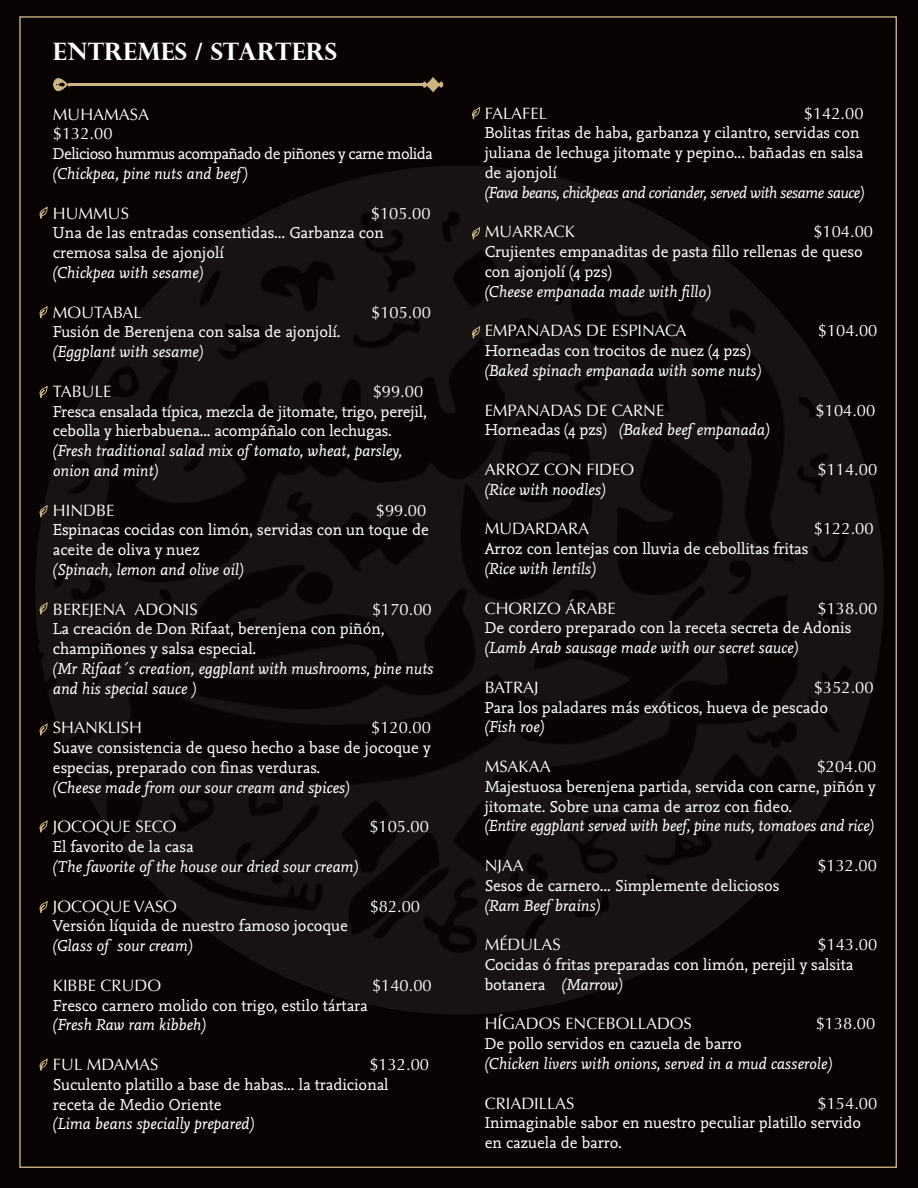
<style>
.page{position:relative;width:918px;height:1188px;background:#080302}
.page>*{position:absolute;margin:0;border:0;box-sizing:border-box;transform-origin:0 0}
.t1{font:700 24px "Perpetua Titling";color:#fff}
.t2{font:16.5px/19.8px "Nexus Mix OT";color:#fff}
.t3{font:italic 16.5px/19.8px "Nexus Mix OT";color:#fff}
.t4{font:16.5px/19.8px "Optima";color:#fff}
.t5{font:italic 16.5px "Nexus Mix OT";letter-spacing:-.03em;color:#fff}
.t6{font:16.5px "Nexus Mix OT";letter-spacing:-.035em;color:#fff}
.s1{font-style:normal}
.s2{font-style:italic}
</style>
<div class="page">
<img style="left:35px;top:166px;width:849px;height:849px;border-radius:424px">
<svg style="left:440px;top:82px;width:3px;height:6px"></svg>
<svg style="left:422px;top:82px;width:3px;height:6px"></svg>
<svg style="left:425px;top:77px;width:15px;height:16px"></svg>
<svg style="left:53px;top:70px;width:18px;height:29px"></svg>
<hr style="left:71px;top:84px;width:354px;height:2px;background:#cdb684">
<svg style="left:40px;top:203px;width:9px;height:22px"></svg>
<svg style="left:472px;top:104px;width:9px;height:21px"></svg>
<svg style="left:472px;top:323px;width:9px;height:21px"></svg>
<svg style="left:472px;top:224px;width:9px;height:21px"></svg>
<svg style="left:40px;top:303px;width:9px;height:21px"></svg>
<svg style="left:40px;top:383px;width:9px;height:21px"></svg>
<svg style="left:40px;top:502px;width:9px;height:21px"></svg>
<svg style="left:40px;top:599px;width:9px;height:19px"></svg>
<svg style="left:40px;top:720px;width:9px;height:20px"></svg>
<svg style="left:40px;top:817px;width:9px;height:20px"></svg>
<svg style="left:40px;top:898px;width:9px;height:19px"></svg>
<svg style="left:40px;top:1055px;width:9px;height:20px"></svg>
<h1 class="t1" style="left:53px;top:37px;width:286px">ENTREMES / STARTERS</h1>
<p class="t4" style="left:53px;top:104px;width:98px">MUHAMASA $132.00</p>
<p class="t6" style="left:53px;top:144px;width:381px">Delicioso hummus acompañado de piñones y carne molida</p>
<p class="t3" style="left:53px;top:164px;width:195px">(Chickpea, pine nuts and beef)</p>
<p class="t4" style="left:53px;top:203px;width:78px">HUMMUS</p>
<p class="t4" style="left:371px;top:203px;width:61px">$105.00</p>
<p class="t2" style="left:53px;top:224px;width:333px">Una de las entradas consentidas... Garbanza con cremosa salsa de ajonjolí</p>
<p class="t3" style="left:53px;top:263px;width:151px">(Chickpea with sesame)</p>
<p class="t4" style="left:53px;top:302px;width:90px">MOUTABAL</p>
<p class="t4" style="left:371px;top:302px;width:61px">$105.00</p>
<p class="t2" style="left:53px;top:323px;width:289px">Fusión de Berenjena con salsa de ajonjolí.</p>
<p class="t3" style="left:53px;top:343px;width:151px">(Eggplant with sesame)</p>
<p class="t4" style="left:53px;top:382px;width:60px">TABULE</p>
<p class="t4" style="left:373px;top:382px;width:52px">$99.00</p>
<p class="t2" style="left:53px;top:402px;width:375px">Fresca ensalada típica, mezcla de jitomate, trigo, perejil, cebolla y hierbabuena... acompáñalo con lechugas.</p>
<p class="t3" style="left:53px;top:442px;width:351px">(Fresh traditional salad mix of tomato, wheat, parsley, onion and mint)</p>
<p class="t4" style="left:53px;top:500px;width:63px">HINDBE</p>
<p class="t4" style="left:376px;top:500px;width:52px">$99.00</p>
<p class="t2" style="left:53px;top:521px;width:377px">Espinacas cocidas con limón, servidas con un toque de aceite de oliva y nuez</p>
<p class="t3" style="left:53px;top:560px;width:192px">(Spinach, lemon and olive oil)</p>
<p class="t4" style="left:53px;top:599px;width:146px">BEREJENA ADONIS</p>
<p class="t4" style="left:372px;top:599px;width:61px">$170.00</p>
<p class="t2" style="left:53px;top:620px;width:333px">La creación de Don Rifaat, berenjena con piñón, champiñones y salsa especial.</p>
<p class="t3" style="left:53px;top:659px;width:382px">(Mr Rifaat´s creation, eggplant with mushrooms, pine nuts and his special sauce )</p>
<p class="t4" style="left:53px;top:718px;width:90px">SHANKLISH</p>
<p class="t4" style="left:371px;top:718px;width:61px">$120.00</p>
<p class="t2" style="left:53px;top:739px;width:379px">Suave consistencia de queso hecho a base de jocoque y especias, preparado con finas verduras.</p>
<p class="t3" style="left:53px;top:778px;width:298px">(Cheese made from our sour cream and spices)</p>
<p class="t4" style="left:53px;top:817px;width:125px">JOCOQUE SECO</p>
<p class="t4" style="left:369px;top:817px;width:61px">$105.00</p>
<p class="t2" style="left:53px;top:838px;width:142px">El favorito de la casa</p>
<p class="t3" style="left:53px;top:857px;width:306px">(The favorite of the house our dried sour cream)</p>
<p class="t4" style="left:53px;top:896px;width:126px">JOCOQUE VASO</p>
<p class="t4" style="left:370px;top:896px;width:52px">$82.00</p>
<p class="t2" style="left:53px;top:917px;width:296px">Versión líquida de nuestro famoso jocoque</p>
<p class="t3" style="left:53px;top:937px;width:140px">(Glass of sour cream)</p>
<p class="t4" style="left:53px;top:976px;width:110px">KIBBE CRUDO</p>
<p class="t4" style="left:372px;top:976px;width:61px">$140.00</p>
<p class="t2" style="left:53px;top:996px;width:316px">Fresco carnero molido con trigo, estilo tártara</p>
<p class="t3" style="left:53px;top:1016px;width:154px">(Fresh Raw ram kibbeh)</p>
<p class="t4" style="left:53px;top:1055px;width:107px">FUL MDAMAS</p>
<p class="t4" style="left:369px;top:1055px;width:61px">$132.00</p>
<p class="t2" style="left:53px;top:1075px;width:337px">Suculento platillo a base de habas... la tradicional receta de Medio Oriente</p>
<p class="t3" style="left:53px;top:1115px;width:202px">(Lima beans specially prepared)</p>
<p class="t4" style="left:485px;top:103px;width:64px">FALAFEL</p>
<p class="t4" style="left:804px;top:103px;width:61px">$142.00</p>
<p class="t2" style="left:485px;top:124px;width:380px">Bolitas fritas de haba, garbanza y cilantro, servidas con juliana de lechuga jitomate y pepino... bañadas en salsa de ajonjolí</p>
<p class="t5" style="left:485px;top:183px;width:380px">(Fava beans, chickpeas and coriander, served with sesame sauce)</p>
<p class="t4" style="left:485px;top:222px;width:92px">MUARRACK</p>
<p class="t4" style="left:813px;top:222px;width:61px">$104.00</p>
<p class="t2" style="left:485px;top:242px;width:380px">Crujientes empanaditas de pasta fillo rellenas de queso con ajonjolí (4 pzs)</p>
<p class="t3" style="left:485px;top:282px;width:227px">(Cheese empanada made with fillo)</p>
<p class="t4" style="left:485px;top:321px;width:203px">EMPANADAS DE ESPINACA</p>
<p class="t4" style="left:818px;top:321px;width:61px">$104.00</p>
<p class="t2" style="left:485px;top:341px;width:267px">Horneadas con trocitos de nuez (4 pzs)</p>
<p class="t3" style="left:485px;top:361px;width:277px">(Baked spinach empanada with some nuts)</p>
<p class="t4" style="left:485px;top:400px;width:181px">EMPANADAS DE CARNE</p>
<p class="t4" style="left:816px;top:400px;width:61px">$104.00</p>
<p class="t3" style="left:485px;top:421px;width:286px"><span class="s1">Horneadas (4 pzs)</span> (Baked beef empanada)</p>
<p class="t4" style="left:485px;top:460px;width:151px">ARROZ CON FIDEO</p>
<p class="t4" style="left:818px;top:460px;width:61px">$114.00</p>
<p class="t3" style="left:485px;top:480px;width:122px">(Rice with noodles)</p>
<p class="t4" style="left:485px;top:519px;width:106px">MUDARDARA</p>
<p class="t4" style="left:814px;top:519px;width:61px">$122.00</p>
<p class="t2" style="left:485px;top:539px;width:325px">Arroz con lentejas con lluvia de cebollitas fritas</p>
<p class="t3" style="left:485px;top:559px;width:112px">(Rice with lentils)</p>
<p class="t4" style="left:485px;top:598px;width:133px">CHORIZO ÁRABE</p>
<p class="t4" style="left:818px;top:598px;width:61px">$138.00</p>
<p class="t2" style="left:485px;top:619px;width:368px">De cordero preparado con la receta secreta de Adonis</p>
<p class="t3" style="left:485px;top:638px;width:315px">(Lamb Arab sausage made with our secret sauce)</p>
<p class="t4" style="left:485px;top:677px;width:56px">BATRAJ</p>
<p class="t4" style="left:814px;top:677px;width:61px">$352.00</p>
<p class="t2" style="left:485px;top:698px;width:345px">Para los paladares más exóticos, hueva de pescado</p>
<p class="t3" style="left:485px;top:718px;width:61px">(Fish roe)</p>
<p class="t4" style="left:485px;top:757px;width:68px">MSAKAA</p>
<p class="t4" style="left:817px;top:757px;width:61px">$204.00</p>
<p class="t2" style="left:485px;top:777px;width:393px">Majestuosa berenjena partida, servida con carne, piñón y jitomate. Sobre una cama de arroz con fideo.</p>
<p class="t3" style="left:485px;top:817px;width:390px">(Entire eggplant served with beef, pine nuts, tomatoes and rice)</p>
<p class="t4" style="left:485px;top:856px;width:41px">NJAA</p>
<p class="t4" style="left:817px;top:856px;width:61px">$132.00</p>
<p class="t2" style="left:485px;top:876px;width:296px">Sesos de carnero... Simplemente deliciosos</p>
<p class="t3" style="left:485px;top:896px;width:117px">(Ram Beef brains)</p>
<p class="t4" style="left:485px;top:935px;width:78px">MÉDULAS</p>
<p class="t4" style="left:818px;top:935px;width:61px">$143.00</p>
<p class="t2" style="left:485px;top:955px;width:370px">Cocidas ó fritas preparadas con limón, perejil y salsita botanera <span class="s2">(Marrow)</span></p>
<p class="t4" style="left:485px;top:1014px;width:209px">HÍGADOS ENCEBOLLADOS</p>
<p class="t4" style="left:816px;top:1014px;width:61px">$138.00</p>
<p class="t2" style="left:485px;top:1034px;width:259px">De pollo servidos en cazuela de barro</p>
<p class="t3" style="left:485px;top:1054px;width:348px">(Chicken livers with onions, served in a mud casserole)</p>
<p class="t4" style="left:485px;top:1093px;width:91px">CRIADILLAS</p>
<p class="t4" style="left:818px;top:1093px;width:61px">$154.00</p>
<p class="t2" style="left:485px;top:1114px;width:378px">Inimaginable sabor en nuestro peculiar platillo servido en cazuela de barro.</p>
</div>
